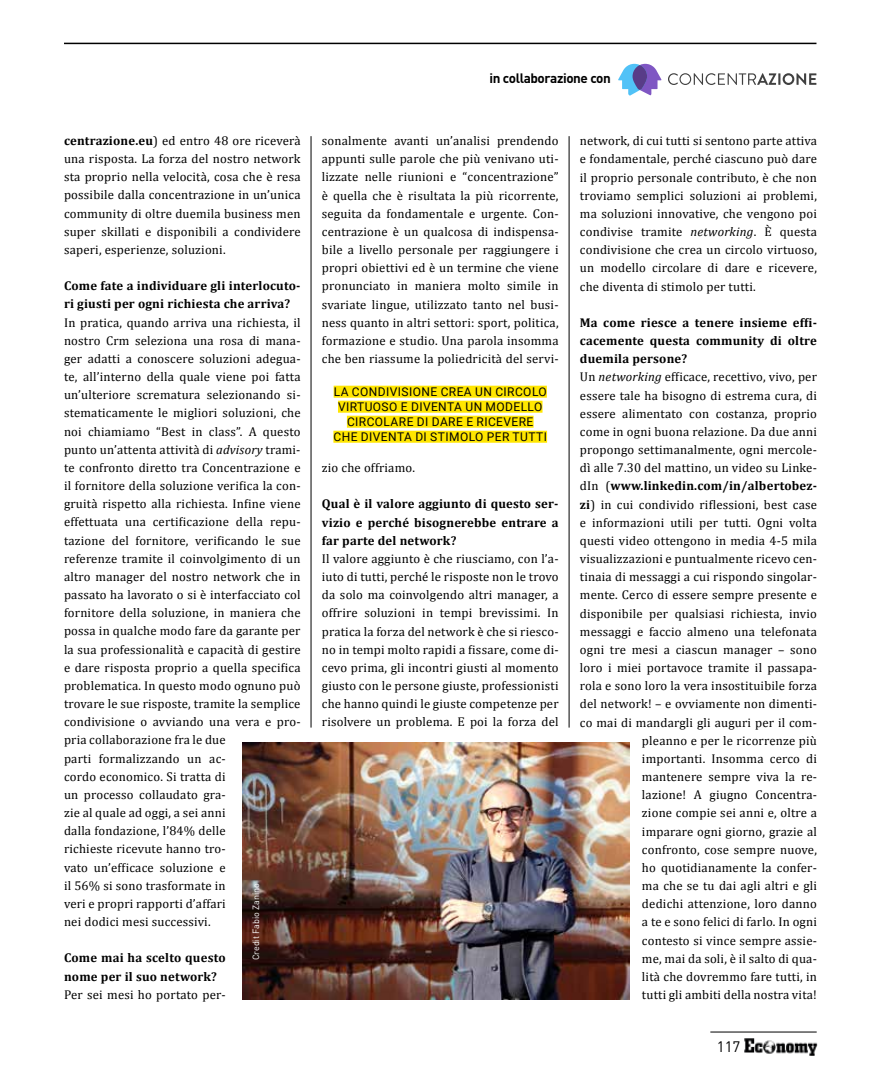
<style>
.page{position:relative;width:872px;height:1085px;background:#fff}
.page>*{position:absolute;margin:0;border:0;box-sizing:border-box;transform-origin:0 0}
.t1{font:15px "DIN";color:#000}
.t2{font:700 13.5px "DIN";letter-spacing:-.03em;color:#000}
.t3{font:12.75px/18.1px "Cambria";letter-spacing:.015em;color:#000;text-align:justify}
.t4{font:700 12.75px/18.1px "Cambria";letter-spacing:.015em;color:#000}
.t5{font:12px/15px "Roboto";letter-spacing:.035em;color:#000;text-align:center}
.t6{font:9px "DIN";color:#fff}
.s1{font-weight:700}
.s2{font-style:italic}
.s3{font-weight:400}
</style>
<div class="page">
<hr style="left:64px;top:43px;width:752px;height:1px;background:#000">
<img style="left:744px;top:1038px;width:74px;height:18px">
<hr style="left:710px;top:1031px;width:106px;height:1px;background:#000">
<hr style="left:311px;top:136px;width:1px;height:591px;background:#000">
<hr style="left:569px;top:136px;width:1px;height:591px;background:#000">
<div style="left:334px;top:385px;width:213px;height:12px;background:#ffe600"></div>
<div style="left:338px;top:400px;width:204px;height:12px;background:#ffe600"></div>
<div style="left:347px;top:415px;width:186px;height:12px;background:#ffe600"></div>
<div style="left:333px;top:430px;width:214px;height:12px;background:#ffe600"></div>
<img style="left:243px;top:742px;width:386px;height:257px">
<svg style="left:668px;top:73px;width:148px;height:12px"></svg>
<svg style="left:618px;top:64px;width:43px;height:32px"></svg>
<p class="t3" style="left:64px;top:131px;width:238px"><span class="s1">centrazione.eu</span>) ed entro 48 ore riceverà una risposta. La forza del nostro network sta proprio nella velocità, cosa che è resa possibile dalla concentrazione in un’unica community di oltre duemila business men super skillati e disponibili a condividere saperi, esperienze, soluzioni.</p>
<p class="t4" style="left:64px;top:276px;width:238px">Come fate a individuare gli interlocuto&shy;ri giusti per ogni richiesta che arriva?</p>
<p class="t3" style="left:64px;top:313px;width:238px;text-align:left">In pratica, quando arriva una richiesta, il nostro Crm seleziona una rosa di mana&shy;ger adatti a conoscere soluzioni adegua&shy;te, all’interno della quale viene poi fatta un’ulteriore scrematura selezionando si&shy;stematicamente le migliori soluzioni, che noi chiamiamo “Best in class”. A questo punto un’attenta attività di <span class="s2">advisory</span> trami&shy;te confronto diretto tra Concentrazione e il fornitore della soluzione verifica la con&shy;gruità rispetto alla richiesta. Infine viene effettuata una certificazione della repu&shy;tazione del fornitore, verificando le sue referenze tramite il coinvolgimento di un altro manager del nostro network che in passato ha lavorato o si è interfacciato col fornitore della soluzione, in maniera che possa in qualche modo fare da garante per la sua professionalità e capacità di gestire e dare risposta proprio a quella specifica problematica. In questo modo ognuno può trovare le sue risposte, tramite la semplice condivisione o avviando una vera e pro&shy;pria collaborazione fra le due<br>parti formalizzando un ac-<br>cordo economico. Si tratta di<br>un processo collaudato gra-<br>zie al quale ad oggi, a sei anni<br>dalla fondazione, l’84% delle<br>richieste ricevute hanno tro-<br>vato un’efficace soluzione e<br>il 56% si sono trasformate in<br>veri e propri rapporti d’affari<br>nei dodici mesi successivi.</p>
<p class="t4" style="left:64px;top:948px;width:163px">Come mai ha scelto questo nome per il suo network?</p>
<p class="t3" style="left:64px;top:985px;width:163px">Per sei mesi ho portato per-</p>
<p class="t6" style="left:250px;top:960px;width:79px;rotate:-90deg">Credit Fabio Zanino</p>
<p class="t2" style="left:489px;top:69px;width:123px">in collaborazione con</p>
<p class="t3" style="left:322px;top:132px;width:238px">sonalmente avanti un’analisi prendendo appunti sulle parole che più venivano uti&shy;lizzate nelle riunioni e “concentrazione” è quella che è risultata la più ricorrente, seguita da fondamentale e urgente. Con&shy;centrazione è un qualcosa di indispensa&shy;bile a livello personale per raggiungere i propri obiettivi ed è un termine che viene pronunciato in maniera molto simile in svariate lingue, utilizzato tanto nel busi&shy;ness quanto in altri settori: sport, politica, formazione e studio. Una parola insomma che ben riassume la poliedricità del servi-</p>
<p class="t5" style="left:333px;top:384px;width:215px">LA CONDIVISIONE CREA UN CIRCOLO<br>VIRTUOSO E DIVENTA UN MODELLO<br>CIRCOLARE DI DARE E RICEVERE<br>CHE DIVENTA DI STIMOLO PER TUTTI</p>
<p class="t3" style="left:322px;top:458px;width:95px">zio che offriamo.</p>
<p class="t4" style="left:322px;top:494px;width:238px;text-align:justify">Qual è il valore aggiunto di questo ser&shy;vizio e perché bisognerebbe entrare a far parte del network?</p>
<p class="t3" style="left:322px;top:549px;width:238px">Il valore aggiunto è che riusciamo, con l’a&shy;iuto di tutti, perché le risposte non le trovo da solo ma coinvolgendo altri manager, a offrire soluzioni in tempi brevissimi. In pratica la forza del network è che si riesco&shy;no in tempi molto rapidi a fissare, come di&shy;cevo prima, gli incontri giusti al momento giusto con le persone giuste, professionisti che hanno quindi le giuste competenze per risolvere un problema. E poi la forza del</p>
<p class="t3" style="left:580px;top:132px;width:238px">network, di cui tutti si sentono parte attiva e fondamentale, perché ciascuno può dare il proprio personale contributo, è che non troviamo semplici soluzioni ai problemi, ma soluzioni innovative, che vengono poi condivise tramite <span class="s2">networking</span>. È questa condivisione che crea un circolo virtuoso, un modello circolare di dare e ricevere, che diventa di stimolo per tutti.</p>
<p class="t4" style="left:580px;top:313px;width:238px">Ma come riesce a tenere insieme effi-</p>
<p class="t4" style="left:580px;top:331px;width:238px">cacemente questa community di oltre</p>
<p class="t4" style="left:580px;top:349px;width:109px">duemila persone?</p>
<p class="t3" style="left:580px;top:368px;width:238px">Un <span class="s2">networking</span> efficace, recettivo, vivo, per</p>
<p class="t3" style="left:580px;top:386px;width:238px">essere tale ha bisogno di estrema cura, di</p>
<p class="t3" style="left:580px;top:404px;width:238px">essere alimentato con costanza, proprio</p>
<p class="t3" style="left:580px;top:422px;width:238px">come in ogni buona relazione. Da due anni</p>
<p class="t3" style="left:580px;top:440px;width:238px">propongo settimanalmente, ogni mercole-</p>
<p class="t3" style="left:580px;top:458px;width:238px">dì alle 7.30 del mattino, un video su Linke-</p>
<p class="t4" style="left:580px;top:476px;width:238px"><span class="s3">dIn (</span>www.linkedin.com/in/albertobez-</p>
<p class="t3" style="left:580px;top:495px;width:238px"><span class="s1">zi</span>) in cui condivido riflessioni, best case</p>
<p class="t3" style="left:580px;top:513px;width:238px">e informazioni utili per tutti. Ogni volta</p>
<p class="t3" style="left:580px;top:531px;width:238px">questi video ottengono in media 4-5 mila</p>
<p class="t3" style="left:580px;top:549px;width:238px">visualizzazioni e puntualmente ricevo cen-</p>
<p class="t3" style="left:580px;top:567px;width:238px">tinaia di messaggi a cui rispondo singolar-</p>
<p class="t3" style="left:580px;top:586px;width:239px">mente. Cerco di essere sempre presente e</p>
<p class="t3" style="left:580px;top:604px;width:238px">disponibile per qualsiasi richiesta, invio</p>
<p class="t3" style="left:580px;top:622px;width:238px">messaggi e faccio almeno una telefonata</p>
<p class="t3" style="left:580px;top:640px;width:238px">ogni tre mesi a ciascun manager – sono</p>
<p class="t3" style="left:580px;top:658px;width:238px">loro i miei portavoce tramite il passapa-</p>
<p class="t3" style="left:580px;top:676px;width:238px">rola e sono loro la vera insostituibile forza</p>
<p class="t3" style="left:580px;top:694px;width:238px">del network! – e ovviamente non dimenti-</p>
<p class="t3" style="left:580px;top:713px;width:238px">co mai di mandargli gli auguri per il com-</p>
<p class="t3" style="left:642px;top:731px;width:176px">pleanno e per le ricorrenze più</p>
<p class="t3" style="left:642px;top:749px;width:176px">importanti. Insomma cerco di</p>
<p class="t3" style="left:642px;top:767px;width:176px">mantenere sempre viva la re-</p>
<p class="t3" style="left:642px;top:785px;width:176px">lazione! A giugno Concentra-</p>
<p class="t3" style="left:642px;top:803px;width:176px">zione compie sei anni e, oltre a</p>
<p class="t3" style="left:642px;top:822px;width:176px">imparare ogni giorno, grazie al</p>
<p class="t3" style="left:642px;top:840px;width:176px">confronto, cose sempre nuove,</p>
<p class="t3" style="left:642px;top:858px;width:176px">ho quotidianamente la confer-</p>
<p class="t3" style="left:642px;top:876px;width:176px">ma che se tu dai agli altri e gli</p>
<p class="t3" style="left:642px;top:894px;width:176px">dedichi attenzione, loro danno</p>
<p class="t3" style="left:642px;top:912px;width:176px">a te e sono felici di farlo. In ogni</p>
<p class="t3" style="left:642px;top:931px;width:176px">contesto si vince sempre assie-</p>
<p class="t3" style="left:642px;top:949px;width:176px">me, mai da soli, è il salto di qua-</p>
<p class="t3" style="left:642px;top:967px;width:176px">lità che dovremmo fare tutti, in</p>
<p class="t3" style="left:642px;top:985px;width:176px">tutti gli ambiti della nostra vita!</p>
<p class="t1" style="left:717px;top:1037px;width:25px">117</p>
</div>
